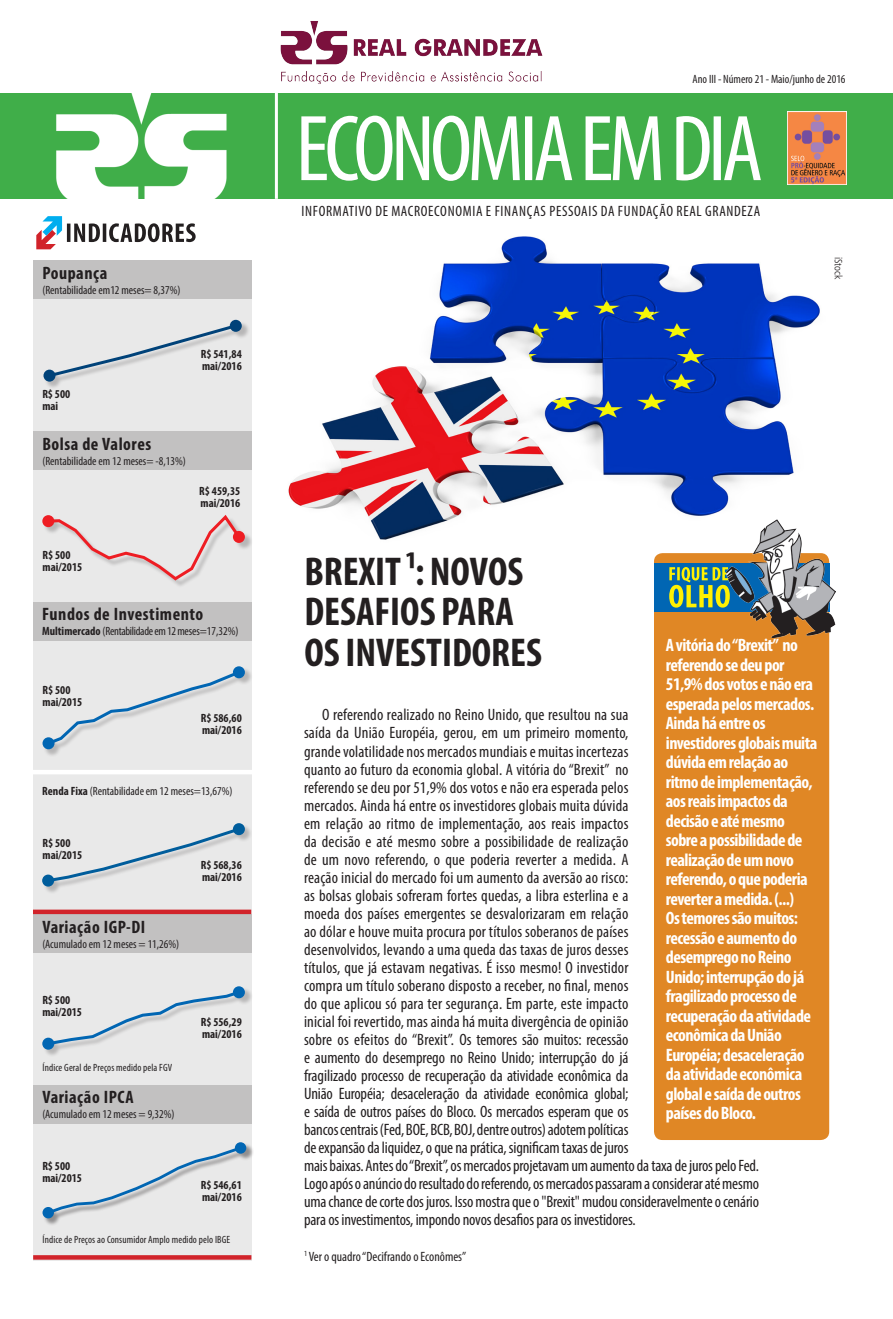
<style>
.page{position:relative;width:893px;height:1319px;background:#fff}
.page>*{position:absolute;margin:0;border:0;box-sizing:border-box;transform-origin:0 0}
.Texto{font:700 condensed 40.35px/40.3px "Myriad Pro";color:#231f20}
.Texto-2{font:700 condensed 18px/19.5px "Myriad Pro";letter-spacing:-.03em;color:#fff}
.Texto-3{font:700 condensed 18px "Myriad Pro";letter-spacing:.03em;color:#231f20}
.Texto-4{font:condensed 16.5px/18px "Myriad Pro";letter-spacing:.01em;color:#231f20}
.Texto-5{font:condensed 15px "Myriad Pro";letter-spacing:.045em;color:#231f20}
.Texto-6{font:condensed 13.5px "Myriad Pro";color:#231f20}
.Texto-7{font:condensed 12px "Myriad Pro";color:#231f20}
.Texto-8{font:700 condensed 12px/12px "Myriad Pro";color:#231f20}
.Texto-9{font:condensed 12px "Myriad Pro";letter-spacing:-.025em;color:#231f20}
.Texto-10{font:condensed 10.5px "Myriad Pro";letter-spacing:.01em;color:#231f20}
.Texto-11{font:300 condensed 10.5px "Frutiger";color:#231f20}
.s1{font-weight:700}
</style>
<div class="page">
<img style="left:288px;top:236px;width:532px;height:323px">
<div style="left:33px;top:260px;width:218px;height:1000px;background:#e9e9e9"></div>
<img style="left:280px;top:21px;width:263px;height:63px">
<div style="left:0;top:94px;width:893px;height:105px;background:#40ae49"></div>
<img style="left:40px;top:93px;width:195px;height:106px">
<hr style="left:275px;top:90px;width:3px;height:109px;background:#fff">
<img style="left:787px;top:111px;width:59px;height:73px">
<svg style="left:301px;top:116px;width:460px;height:65px"></svg>
<svg style="left:33px;top:1255px;width:218px;height:4px"></svg>
<svg style="left:33px;top:909px;width:218px;height:4px"></svg>
<div style="left:33px;top:914px;width:218px;height:38px;background:#c2c1c1"></div>
<div style="left:33px;top:1084px;width:218px;height:39px;background:#c2c1c1"></div>
<div style="left:654px;top:553px;width:175px;height:586px;background:#e08725;border-radius:9px"></div>
<div style="left:654px;top:563px;width:175px;height:49px;background:#0166b3"></div>
<svg style="left:669px;top:567px;width:57px;height:40px"></svg>
<img style="left:726px;top:519px;width:109px;height:118px">
<svg style="left:36px;top:216px;width:160px;height:33px"></svg>
<div style="left:33px;top:260px;width:218px;height:39px;background:#c2c1c1"></div>
<div style="left:33px;top:602px;width:218px;height:39px;background:#c2c1c1"></div>
<div style="left:33px;top:431px;width:218px;height:39px;background:#c2c1c1"></div>
<div style="left:31px;top:769px;width:224px;height:5px;background:#fff"></div>
<div style="left:45px;top:321px;width:205px;height:68px;background:#231f20;opacity:.25"></div>
<svg style="left:46px;top:322px;width:193px;height:57px"></svg>
<div style="left:43px;top:369px;width:12px;height:12px;background:#004279;border-radius:50%"></div>
<div style="left:230px;top:320px;width:12px;height:12px;background:#004279;border-radius:50%"></div>
<div style="left:43px;top:824px;width:210px;height:70px;background:#231f20;opacity:.25"></div>
<svg style="left:45px;top:825px;width:198px;height:58px"></svg>
<div style="left:42px;top:874px;width:12px;height:12px;background:#005d9c;border-radius:50%"></div>
<div style="left:233px;top:823px;width:12px;height:12px;background:#005d9c;border-radius:50%"></div>
<div style="left:44px;top:667px;width:209px;height:90px;background:#231f20;opacity:.25"></div>
<svg style="left:45px;top:668px;width:198px;height:79px"></svg>
<div style="left:43px;top:737px;width:12px;height:12px;background:#0166b3;border-radius:50%"></div>
<div style="left:233px;top:666px;width:12px;height:12px;background:#0166b3;border-radius:50%"></div>
<div style="left:44px;top:1143px;width:210px;height:83px;background:#231f20;opacity:.45"></div>
<svg style="left:45px;top:1144px;width:199px;height:72px"></svg>
<div style="left:43px;top:1206px;width:11px;height:12px;background:#0166b3;border-radius:50%"></div>
<svg style="left:235px;top:1141px;width:11px;height:12px"></svg>
<div style="left:43px;top:987px;width:210px;height:70px;background:#231f20;opacity:.25"></div>
<svg style="left:45px;top:988px;width:198px;height:58px"></svg>
<div style="left:42px;top:1037px;width:12px;height:12px;background:#0166b3;border-radius:50%"></div>
<div style="left:233px;top:986px;width:12px;height:12px;background:#0166b3;border-radius:50%"></div>
<div style="left:43px;top:516px;width:210px;height:72px;background:#231f20;opacity:.25"></div>
<svg style="left:45px;top:515px;width:198px;height:67px"></svg>
<div style="left:42px;top:515px;width:12px;height:12px;background:#ee1d23;border-radius:50%"></div>
<div style="left:233px;top:531px;width:12px;height:12px;background:#ee1d23;border-radius:50%"></div>
<p class="Texto-3" style="left:42px;top:261px;width:67px">Poupança</p>
<p class="Texto-7" style="left:42px;top:282px;width:140px">(Rentabilidade em12 meses= 8,37%)</p>
<p class="Texto-8" style="left:42px;top:387px;width:29px">R$ 500</p>
<p class="Texto-8" style="left:42px;top:399px;width:17px">mai</p>
<p class="Texto-3" style="left:42px;top:433px;width:110px">Bolsa de Valores</p>
<p class="Texto-7" style="left:42px;top:454px;width:145px">(Rentabilidade em 12 meses= -8,13%)</p>
<p class="Texto-8" style="left:201px;top:347px;width:43px">R$ 541,84</p>
<p class="Texto-8" style="left:202px;top:359px;width:41px">mai/2016</p>
<p class="Texto-8" style="left:199px;top:485px;width:43px">R$ 459,35</p>
<p class="Texto-8" style="left:201px;top:497px;width:41px">mai/2016</p>
<p class="Texto-8" style="left:43px;top:548px;width:29px">R$ 500</p>
<p class="Texto-8" style="left:43px;top:560px;width:41px">mai/2015</p>
<p class="Texto-3" style="left:42px;top:603px;width:163px">Fundos de Investimento</p>
<p class="Texto-9" style="left:42px;top:624px;width:198px"><span class="s1">Multimercado</span> (Rentabilidade em 12 meses=17,32%)</p>
<p class="Texto-8" style="left:43px;top:683px;width:41px">R$ 500 mai/2015</p>
<p class="Texto-8" style="left:201px;top:711px;width:43px">R$ 586,60</p>
<p class="Texto-8" style="left:202px;top:723px;width:41px">mai/2016</p>
<p class="Texto-7" style="left:42px;top:783px;width:192px"><span class="s1">Renda Fixa</span> (Rentabilidade em 12 meses=13,67%)</p>
<p class="Texto-8" style="left:43px;top:836px;width:41px">R$ 500 mai/2015</p>
<p class="Texto-3" style="left:42px;top:915px;width:104px">Variação IGP-DI</p>
<p class="Texto-7" style="left:42px;top:936px;width:138px">(Acumulado em 12 meses = 11,26%)</p>
<p class="Texto-8" style="left:42px;top:993px;width:29px">R$ 500</p>
<p class="Texto-8" style="left:42px;top:1005px;width:41px">mai/2015</p>
<p class="Texto-10" style="left:43px;top:1060px;width:131px">Índice Geral de Preços medido pela FGV</p>
<p class="Texto-3" style="left:42px;top:1085px;width:93px">Variação IPCA</p>
<p class="Texto-7" style="left:42px;top:1106px;width:134px">(Acumulado em 12 meses = 9,32%)</p>
<p class="Texto-8" style="left:201px;top:858px;width:43px">R$ 568,36</p>
<p class="Texto-8" style="left:202px;top:870px;width:41px">mai/2016</p>
<p class="Texto-8" style="left:201px;top:1015px;width:43px">R$ 556,29 mai/2016</p>
<p class="Texto-8" style="left:42px;top:1159px;width:29px">R$ 500</p>
<p class="Texto-8" style="left:42px;top:1171px;width:41px">mai/2015</p>
<p class="Texto-8" style="left:201px;top:1178px;width:43px">R$ 546,61</p>
<p class="Texto-8" style="left:202px;top:1190px;width:41px">mai/2016</p>
<p class="Texto-10" style="left:43px;top:1232px;width:189px">Índice de Preços ao Consumidor Amplo medido pelo IBGE</p>
<p class="Texto-7" style="left:692px;top:72px;width:155px">Ano III - Número 21 - Maio/junho de 2016</p>
<p class="Texto-5" style="left:302px;top:202px;width:460px">INFORMATIVO DE MACROECONOMIA E FINANÇAS PESSOAIS DA FUNDAÇÃO REAL GRANDEZA</p>
<p class="Texto-11" style="left:844px;top:256px;width:24px;rotate:90deg">iStock</p>
<p class="Texto" style="left:304px;top:550px;width:220px">BREXIT ¹: NOVOS<br>DESAFIOS PARA</p>
<p class="Texto" style="left:304px;top:631px;width:239px">OS INVESTIDORES</p>
<p class="Texto-2" style="left:666px;top:634px;width:153px">A vitória do “Brexit” no referendo se deu por<br>51,9% dos votos e não era esperada pelos mercados.<br>Ainda há entre os investidores globais muita dúvida em relação ao ritmo de implementação, aos reais impactos da decisão e até mesmo sobre a possibilidade de realização de um novo referendo, o que poderia reverter a medida. (...)<br>Os temores são muitos: recessão e aumento do desemprego no Reino<br>Unido; interrupção do já fragilizado processo de recuperação da atividade econômica da União<br>Européia; desaceleração da atividade econômica global e saída de outros países do Bloco.</p>
<p class="Texto-4" style="left:304px;top:705px;width:457px;text-indent:18px">O referendo realizado no Reino Unido, que resultou na sua<br>saída da União Européia, gerou, em um primeiro momento,<br>grande volatilidade nos mercados mundiais e muitas incertezas<br>quanto ao futuro da economia global. A vitória do “Brexit” no<br>referendo se deu por 51,9% dos votos e não era esperada pelos<br>mercados. Ainda há entre os investidores globais muita dúvida<br>em relação ao ritmo de implementação, aos reais impactos<br>da decisão e até mesmo sobre a possibilidade de realização<br>de um novo referendo, o que poderia reverter a medida. A<br>reação inicial do mercado foi um aumento da aversão ao risco:<br>as bolsas globais sofreram fortes quedas, a libra esterlina e a<br>moeda dos países emergentes se desvalorizaram em relação<br>ao dólar e houve muita procura por títulos soberanos de países<br>desenvolvidos, levando a uma queda das taxas de juros desses<br>títulos, que já estavam negativas. É isso mesmo! O investidor<br>compra um título soberano disposto a receber, no final, menos<br>do que aplicou só para ter segurança. Em parte, este impacto<br>inicial foi revertido, mas ainda há muita divergência de opinião<br>sobre os efeitos do “Brexit”. Os temores são muitos: recessão<br>e aumento do desemprego no Reino Unido; interrupção do já<br>fragilizado processo de recuperação da atividade econômica da<br>União Européia; desaceleração da atividade econômica global;<br>e saída de outros países do Bloco. Os mercados esperam que os<br>bancos centrais (Fed, BOE, BCB, BOJ, dentre outros) adotem políticas<br>de expansão da liquidez, o que na prática, significam taxas de juros<br>mais baixas. Antes do “Brexit”, os mercados projetavam um aumento da taxa de juros pelo Fed.<br>Logo após o anúncio do resultado do referendo, os mercados passaram a considerar até mesmo uma chance de corte dos juros. Isso mostra que o "Brexit" mudou consideravelmente o cenário para os investimentos, impondo novos desafios para os investidores.</p>
<p class="Texto-6" style="left:304px;top:1247px;width:164px"><sup>1</sup> Ver o quadro “Decifrando o Econômes”</p>
</div>
